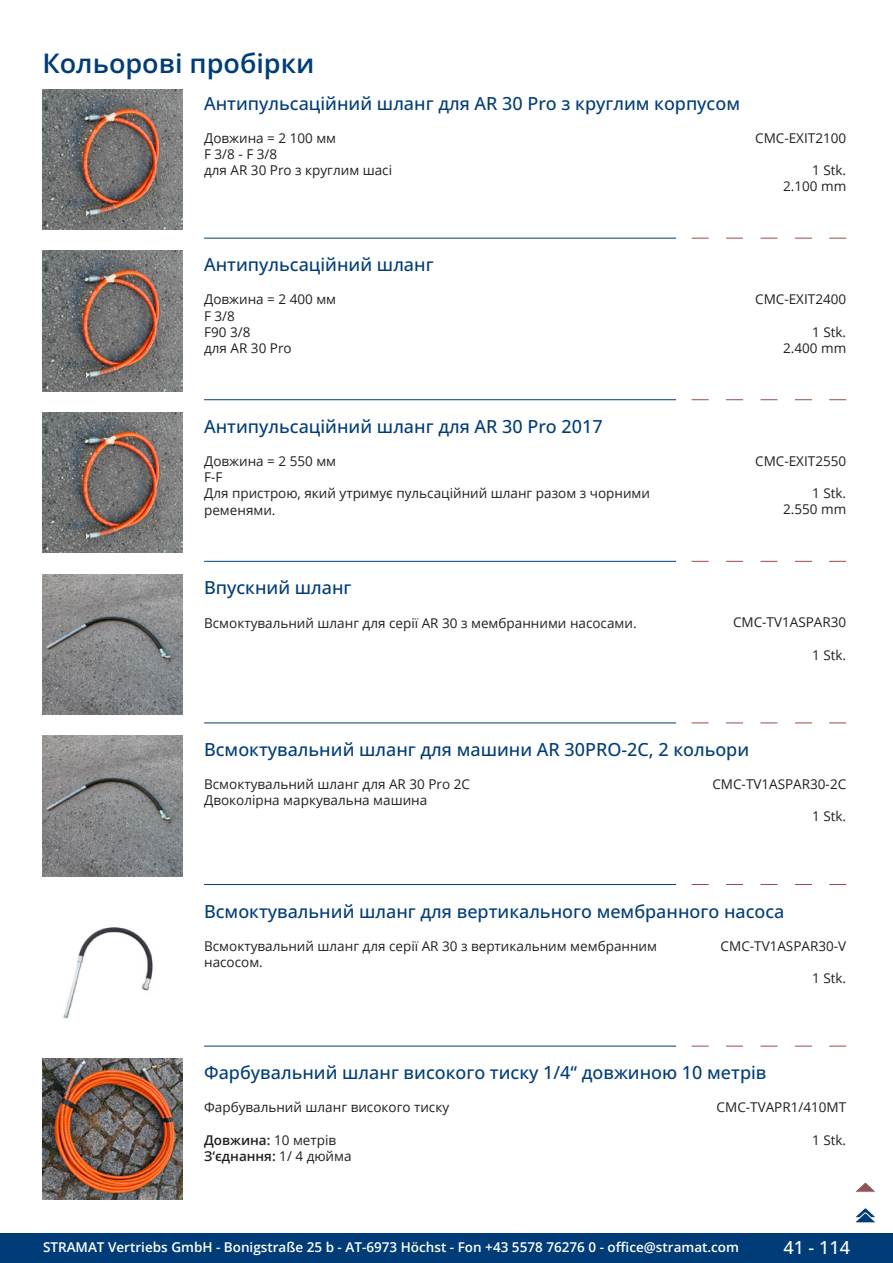
<style>
.page{position:relative;width:893px;height:1263px;background:#fff}
.page>*{position:absolute;margin:0;border:0;box-sizing:border-box;transform-origin:0 0}
.GruppeName{font:600 27px "Open Sans";color:#003d78}
.ArtikelName{font:500 18px "Open Sans";color:#003d78}
.t1{font:500 18px "Open Sans";color:#fff}
.Beschreibung{font:13.5px/16.2px "Open Sans";color:#231f20}
.ArtikelNummer{font:13.5px "Open Sans";color:#231f20}
.t2{font:600 13.5px "Open Sans";color:#fff}
.Beschreibung-2{font:600 13.5px/16.2px "Open Sans";color:#231f20}
.s1{font-weight:400}
</style>
<div class="page">
<div style="left:0;top:1233px;width:893px;height:30px;background:#003d78"></div>
<img style="left:43px;top:89px;width:140px;height:141px">
<img style="left:43px;top:251px;width:140px;height:140px">
<svg style="left:692px;top:238px;width:17px;height:1px"></svg>
<svg style="left:726px;top:238px;width:17px;height:1px"></svg>
<svg style="left:760px;top:238px;width:17px;height:1px"></svg>
<svg style="left:795px;top:238px;width:17px;height:1px"></svg>
<svg style="left:829px;top:238px;width:17px;height:1px"></svg>
<hr style="left:204px;top:238px;width:472px;height:1px;background:#003d78">
<img style="left:43px;top:412px;width:140px;height:141px">
<svg style="left:692px;top:399px;width:17px;height:1px"></svg>
<svg style="left:726px;top:399px;width:17px;height:1px"></svg>
<svg style="left:760px;top:399px;width:17px;height:1px"></svg>
<svg style="left:795px;top:399px;width:17px;height:1px"></svg>
<svg style="left:829px;top:399px;width:17px;height:1px"></svg>
<hr style="left:204px;top:399px;width:472px;height:1px;background:#003d78">
<img style="left:43px;top:574px;width:140px;height:140px">
<svg style="left:692px;top:561px;width:17px;height:1px"></svg>
<svg style="left:726px;top:561px;width:17px;height:1px"></svg>
<svg style="left:760px;top:561px;width:17px;height:1px"></svg>
<svg style="left:795px;top:561px;width:17px;height:1px"></svg>
<svg style="left:829px;top:561px;width:17px;height:1px"></svg>
<hr style="left:204px;top:561px;width:472px;height:1px;background:#003d78">
<img style="left:43px;top:736px;width:140px;height:140px">
<svg style="left:692px;top:723px;width:17px;height:1px"></svg>
<svg style="left:726px;top:723px;width:17px;height:1px"></svg>
<svg style="left:760px;top:723px;width:17px;height:1px"></svg>
<svg style="left:795px;top:723px;width:17px;height:1px"></svg>
<svg style="left:829px;top:723px;width:17px;height:1px"></svg>
<hr style="left:204px;top:723px;width:472px;height:1px;background:#003d78">
<img style="left:63px;top:927px;width:90px;height:92px">
<svg style="left:692px;top:884px;width:17px;height:1px"></svg>
<svg style="left:726px;top:884px;width:17px;height:1px"></svg>
<svg style="left:760px;top:884px;width:17px;height:1px"></svg>
<svg style="left:795px;top:884px;width:17px;height:1px"></svg>
<svg style="left:829px;top:884px;width:17px;height:1px"></svg>
<hr style="left:204px;top:884px;width:472px;height:1px;background:#003d78">
<img style="left:43px;top:1059px;width:140px;height:140px">
<svg style="left:692px;top:1046px;width:17px;height:1px"></svg>
<svg style="left:726px;top:1046px;width:17px;height:1px"></svg>
<svg style="left:760px;top:1046px;width:17px;height:1px"></svg>
<svg style="left:795px;top:1046px;width:17px;height:1px"></svg>
<svg style="left:829px;top:1046px;width:17px;height:1px"></svg>
<hr style="left:204px;top:1046px;width:472px;height:1px;background:#003d78">
<svg style="left:856px;top:1183px;width:19px;height:9px"></svg>
<svg style="left:855px;top:1208px;width:21px;height:15px"></svg>
<p class="GruppeName" style="left:43px;top:44px;width:273px">Кольорові пробірки</p>
<p class="ArtikelName" style="left:204px;top:91px;width:537px">Антипульсаційний шланг для AR 30 Pro з круглим корпусом</p>
<p class="Beschreibung" style="left:204px;top:129px;width:190px">Довжина = 2 100 мм<br>F 3/8 - F 3/8<br>для AR 30 Pro з круглим шасі</p>
<p class="ArtikelNummer" style="left:755px;top:128px;width:92px">CMC-EXIT2100</p>
<p class="ArtikelNummer" style="left:812px;top:161px;width:36px">1 Stk.</p>
<p class="ArtikelNummer" style="left:783px;top:177px;width:65px">2.100 mm</p>
<p class="ArtikelName" style="left:204px;top:252px;width:231px">Антипульсаційний шланг</p>
<p class="Beschreibung" style="left:204px;top:291px;width:134px">Довжина = 2 400 мм<br>F 3/8<br>F90 3/8<br>для AR 30 Pro</p>
<p class="ArtikelNummer" style="left:755px;top:290px;width:92px">CMC-EXIT2400</p>
<p class="ArtikelNummer" style="left:812px;top:322px;width:36px">1 Stk.</p>
<p class="ArtikelNummer" style="left:783px;top:339px;width:65px">2.400 mm</p>
<p class="ArtikelName" style="left:204px;top:414px;width:400px">Антипульсаційний шланг для AR 30 Pro 2017</p>
<p class="Beschreibung" style="left:204px;top:453px;width:447px">Довжина = 2 550 мм<br>F-F<br>Для пристрою, який утримує пульсаційний шланг разом з чорними ременями.</p>
<p class="ArtikelNummer" style="left:755px;top:452px;width:92px">CMC-EXIT2550</p>
<p class="ArtikelNummer" style="left:812px;top:484px;width:36px">1 Stk.</p>
<p class="ArtikelNummer" style="left:783px;top:500px;width:65px">2.550 mm</p>
<p class="ArtikelName" style="left:204px;top:575px;width:149px">Впускний шланг</p>
<p class="Beschreibung" style="left:204px;top:614px;width:434px">Всмоктувальний шланг для серії AR 30 з мембранними насосами.</p>
<p class="ArtikelNummer" style="left:733px;top:613px;width:115px">CMC-TV1ASPAR30</p>
<p class="ArtikelNummer" style="left:812px;top:646px;width:36px">1 Stk.</p>
<p class="ArtikelName" style="left:204px;top:737px;width:547px">Всмоктувальний шланг для машини AR 30PRO-2C, 2 кольори</p>
<p class="Beschreibung" style="left:204px;top:776px;width:267px">Всмоктувальний шланг для AR 30 Pro 2C<br>Двоколірна маркувальна машина</p>
<p class="ArtikelNummer" style="left:712px;top:775px;width:135px">CMC-TV1ASPAR30-2C</p>
<p class="ArtikelNummer" style="left:812px;top:807px;width:36px">1 Stk.</p>
<p class="ArtikelName" style="left:204px;top:899px;width:582px">Всмоктувальний шланг для вертикального мембранного насоса</p>
<p class="Beschreibung" style="left:204px;top:937px;width:454px">Всмоктувальний шланг для серії AR 30 з вертикальним мембранним насосом.</p>
<p class="ArtikelNummer" style="left:721px;top:936px;width:127px">CMC-TV1ASPAR30-V</p>
<p class="ArtikelNummer" style="left:812px;top:969px;width:36px">1 Stk.</p>
<p class="ArtikelName" style="left:204px;top:1060px;width:564px">Фарбувальний шланг високого тиску 1/4‘‘ довжиною 10 метрів</p>
<p class="Beschreibung" style="left:204px;top:1099px;width:247px">Фарбувальний шланг високого тиску</p>
<p class="Beschreibung-2" style="left:204px;top:1131px;width:149px">Довжина: <span class="s1">10 метрів<br></span>З‘єднання: <span class="s1">1/ 4 дюйма</span></p>
<p class="ArtikelNummer" style="left:717px;top:1098px;width:131px">CMC-TVAPR1/410MT</p>
<p class="ArtikelNummer" style="left:812px;top:1130px;width:36px">1 Stk.</p>
<p class="t2" style="left:43px;top:1238px;width:698px">STRAMAT Vertriebs GmbH - Bonigstraße 25 b - AT-6973 Höchst - Fon +43 5578 76276 0 - office@stramat.com</p>
<h2 class="t1" style="left:783px;top:1234px;width:68px">41 - 114</h2>
</div>
